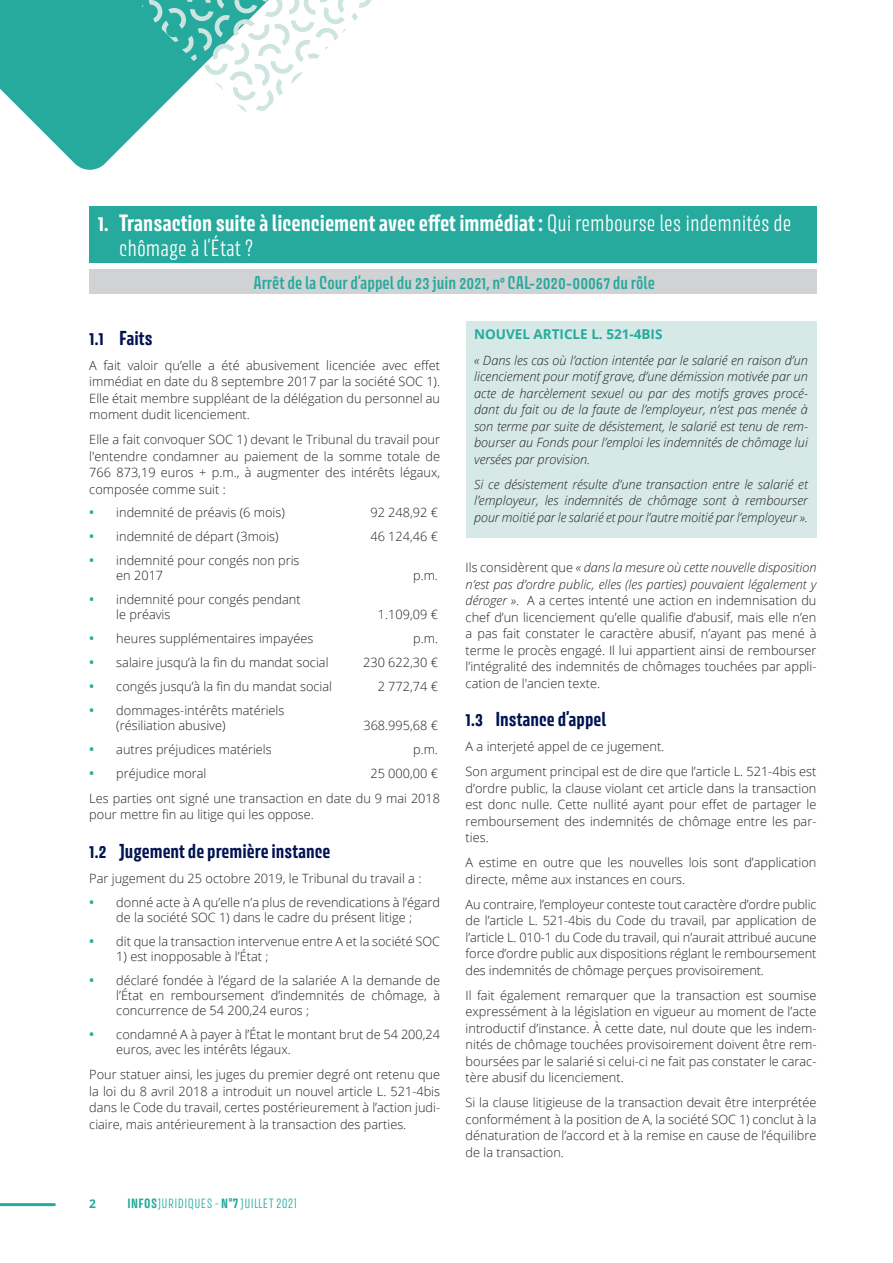
<style>
.page{position:relative;width:893px;height:1263px;background:#fff}
.page>*{position:absolute;margin:0;border:0;box-sizing:border-box;transform-origin:0 0}
.t1{font:700 21px/25.2px "Avory I Latn";color:#fff}
.t2{font:700 18px "Avory I Latn";color:#001352}
.Titre_ARRET{font:600 16.5px "Avory I Latn";color:#25aa9d}
.Titre_1_dans_encadré{font:700 13.5px "Open Sans";color:#25aa9d}
.Texte_courant{font:300 12.75px/16.5px "Open Sans";color:#231f20;text-align:justify}
.Texte_courant_italiq{font:italic 300 12.75px/16.5px "Open Sans";color:#231f20;text-align:justify}
.t3{font:300 12px "Avory I Latn";letter-spacing:.035em;color:#25aa9d}
.t4{font:700 12px "Open Sans";color:#25aa9d}
.s1{font-weight:300}
.s2{font-weight:600;font-size:13.5px;color:#25aa9d}
.s3{font-style:italic}
.s4{font-weight:700}
</style>
<div class="page">
<svg style="left:0;top:0;width:154px;height:170px;fill:#25aa9d"></svg>
<hr style="left:0;top:1203px;width:54px;height:3px;background:#25aa9d">
<svg style="left:140px;top:0;width:231px;height:115px"></svg>
<div style="left:89px;top:206px;width:727px;height:56px;background:#25aa9d"></div>
<div style="left:89px;top:269px;width:727px;height:25px;background:#d1d2d4"></div>
<div style="left:466px;top:321px;width:350px;height:34px;background:#d6e9e6"></div>
<div style="left:466px;top:346px;width:350px;height:133px;background:#d6e9e6"></div>
<div style="left:466px;top:470px;width:350px;height:67px;background:#d6e9e6"></div>
<p class="t1" style="left:119px;top:210px;width:674px;text-indent:-21px">1. Transaction suite à licenciement avec effet immédiat : <span class="s1">Qui rembourse les indemnités de chômage à l’État ?</span></p>
<p class="Titre_ARRET" style="left:253px;top:272px;width:403px">Arrêt de la Cour d’appel du 23 juin 2021, n° CAL-2020-00067 du rôle</p>
<p class="t2" style="left:89px;top:326px;width:65px">1.1 Faits</p>
<p class="Texte_courant" style="left:89px;top:356px;width:352px">A fait valoir qu’elle a été abusivement licenciée avec effet immédiat en date du 8 septembre 2017 par la société SOC 1).<br>Elle était membre suppléant de la délégation du personnel au moment dudit licenciement.</p>
<p class="Texte_courant" style="left:89px;top:431px;width:352px">Elle a fait convoquer SOC 1) devant le Tribunal du travail pour l'entendre condamner au paiement de la somme totale de 766 873,19 euros + p.m., à augmenter des intérêts légaux, composée comme suit :</p>
<p class="Texte_courant" style="left:89px;top:504px;width:197px"><span class="s2">•</span> indemnité de préavis (6 mois)</p>
<p class="Texte_courant" style="left:370px;top:504px;width:69px">92 248,92 €</p>
<p class="Texte_courant" style="left:89px;top:528px;width:191px"><span class="s2">•</span> indemnité de départ (3mois)</p>
<p class="Texte_courant" style="left:370px;top:528px;width:69px">46 124,46 €</p>
<p class="Texte_courant" style="left:116px;top:552px;width:185px;line-height:15.3px;text-indent:-27px"><span class="s2">•</span> indemnité pour congés non pris en 2017</p>
<p class="Titre_1_dans_encadré" style="left:474px;top:325px;width:190px">NOUVEL ARTICLE L. 521-4BIS</p>
<p class="Texte_courant_italiq" style="left:474px;top:351px;width:335px">« Dans les cas où l’action intentée par le salarié en raison d’un licenciement pour motif grave, d’une démission motivée par un acte de harcèlement sexuel ou par des motifs graves procé&shy;dant du fait ou de la faute de l’employeur, n’est pas menée à son terme par suite de désistement, le salarié est tenu de rem&shy;bourser au Fonds pour l’emploi les indemnités de chômage lui versées par provision.</p>
<p class="Texte_courant_italiq" style="left:474px;top:475px;width:335px">Si ce désistement résulte d’une transaction entre le salarié et l’employeur, les indemnités de chômage sont à rembourser pour moitié par le salarié et pour l’autre moitié par l’employeur ».</p>
<p class="Texte_courant" style="left:466px;top:559px;width:352px">Ils considèrent que <span class="s3">« dans la mesure où cette nouvelle disposition n’est pas d’ordre public, elles (les parties) pouvaient légalement y déroger »</span>. A a certes intenté une action en indemnisation du chef d’un licenciement qu’elle qualifie d’abusif, mais elle n’en a pas fait constater le caractère abusif, n’ayant pas mené à terme le procès engagé. Il lui appartient ainsi de rembourser l’intégralité des indemnités de chômages touchées par appli&shy;cation de l'ancien texte.</p>
<p class="t2" style="left:466px;top:707px;width:142px">1.3 Instance d’appel</p>
<p class="Texte_courant" style="left:466px;top:738px;width:200px">A a interjeté appel de ce jugement.</p>
<p class="Texte_courant" style="left:466px;top:763px;width:352px">Son argument principal est de dire que l’article L. 521-4bis est d’ordre public, la clause violant cet article dans la transaction est donc nulle. Cette nullité ayant pour effet de partager le remboursement des indemnités de chômage entre les par&shy;ties.</p>
<p class="Texte_courant" style="left:466px;top:854px;width:352px">A estime en outre que les nouvelles lois sont d’application directe, même aux instances en cours.</p>
<p class="Texte_courant" style="left:466px;top:895px;width:352px">Au contraire, l’employeur conteste tout caractère d’ordre public de l’article L. 521-4bis du Code du travail, par application de l’article L. 010-1 du Code du travail, qui n’aurait attribué aucune force d’ordre public aux dispositions réglant le remboursement des indemnités de chômage perçues provisoirement.</p>
<p class="Texte_courant" style="left:466px;top:986px;width:352px">Il fait également remarquer que la transaction est soumise expressément à la législation en vigueur au moment de l’acte introductif d’instance. À cette date, nul doute que les indem&shy;nités de chômage touchées provisoirement doivent être rem&shy;boursées par le salarié si celui-ci ne fait pas constater le carac&shy;tère abusif du licenciement.</p>
<p class="Texte_courant" style="left:466px;top:1094px;width:352px">Si la clause litigieuse de la transaction devait être interprétée conformément à la position de A, la société SOC 1) conclut à la dénaturation de l’accord et à la remise en cause de l’équilibre de la transaction.</p>
<p class="Texte_courant" style="left:413px;top:567px;width:26px">p.m.</p>
<p class="Texte_courant" style="left:116px;top:591px;width:186px;line-height:15.3px;text-indent:-27px"><span class="s2">•</span> indemnité pour congés pendant le préavis</p>
<p class="Texte_courant" style="left:378px;top:606px;width:62px">1.109,09 €</p>
<p class="Texte_courant" style="left:89px;top:630px;width:225px"><span class="s2">•</span> heures supplémentaires impayées</p>
<p class="Texte_courant" style="left:413px;top:630px;width:26px">p.m.</p>
<p class="Texte_courant" style="left:89px;top:654px;width:241px"><span class="s2">•</span> salaire jusqu’à la fin du mandat social</p>
<p class="Texte_courant" style="left:363px;top:654px;width:76px">230 622,30 €</p>
<p class="Texte_courant" style="left:89px;top:678px;width:244px"><span class="s2">•</span> congés jusqu’à la fin du mandat social</p>
<p class="Texte_courant" style="left:378px;top:678px;width:62px">2 772,74 €</p>
<p class="Texte_courant" style="left:116px;top:702px;width:170px;line-height:15.3px;text-indent:-27px"><span class="s2">•</span> dommages-intérêts matériels (résiliation abusive)</p>
<p class="Texte_courant" style="left:363px;top:717px;width:76px">368.995,68 €</p>
<p class="Texte_courant" style="left:89px;top:740px;width:184px"><span class="s2">•</span> autres préjudices matériels</p>
<p class="Texte_courant" style="left:413px;top:740px;width:26px">p.m.</p>
<p class="Texte_courant" style="left:89px;top:764px;width:119px"><span class="s2">•</span> préjudice moral</p>
<p class="Texte_courant" style="left:370px;top:764px;width:69px">25 000,00 €</p>
<p class="Texte_courant" style="left:89px;top:789px;width:352px">Les parties ont signé une transaction en date du 9 mai 2018 pour mettre fin au litige qui les oppose.</p>
<p class="t2" style="left:89px;top:839px;width:243px">1.2 Jugement de première instance</p>
<p class="Texte_courant" style="left:89px;top:869px;width:334px">Par jugement du 25 octobre 2019, le Tribunal du travail a :</p>
<p class="Texte_courant" style="left:89px;top:894px;width:352px;line-height:15.3px;text-align:center"><span class="s2">•</span> donné acte à A qu’elle n’a plus de revendications à l’égard de la société SOC 1) dans le cadre du présent litige ;</p>
<p class="Texte_courant" style="left:89px;top:932px;width:352px"><span class="s2">•</span> dit que la transaction intervenue entre A et la société SOC</p>
<p class="Texte_courant" style="left:116px;top:948px;width:154px">1) est inopposable à l’État ;</p>
<p class="Texte_courant" style="left:116px;top:972px;width:325px;line-height:15.3px;text-indent:-27px"><span class="s2">•</span> déclaré fondée à l’égard de la salariée A la demande de l’État en remboursement d’indemnités de chômage, à concurrence de 54 200,24 euros ;</p>
<p class="Texte_courant" style="left:116px;top:1026px;width:325px;line-height:15.3px;text-indent:-27px"><span class="s2">•</span> condamné A à payer à l’État le montant brut de 54 200,24 euros, avec les intérêts légaux.</p>
<p class="Texte_courant" style="left:89px;top:1066px;width:352px">Pour statuer ainsi, les juges du premier degré ont retenu que la loi du 8 avril 2018 a introduit un nouvel article L. 521-4bis dans le Code du travail, certes postérieurement à l’action judi&shy;ciaire, mais antérieurement à la transaction des parties.</p>
<p class="t4" style="left:89px;top:1195px;width:8px">2</p>
<p class="t3" style="left:127px;top:1196px;width:171px"><span class="s4">INFOS</span>JURIDIQUES - <span class="s4">N°7</span> JUILLET 2021</p>
</div>
